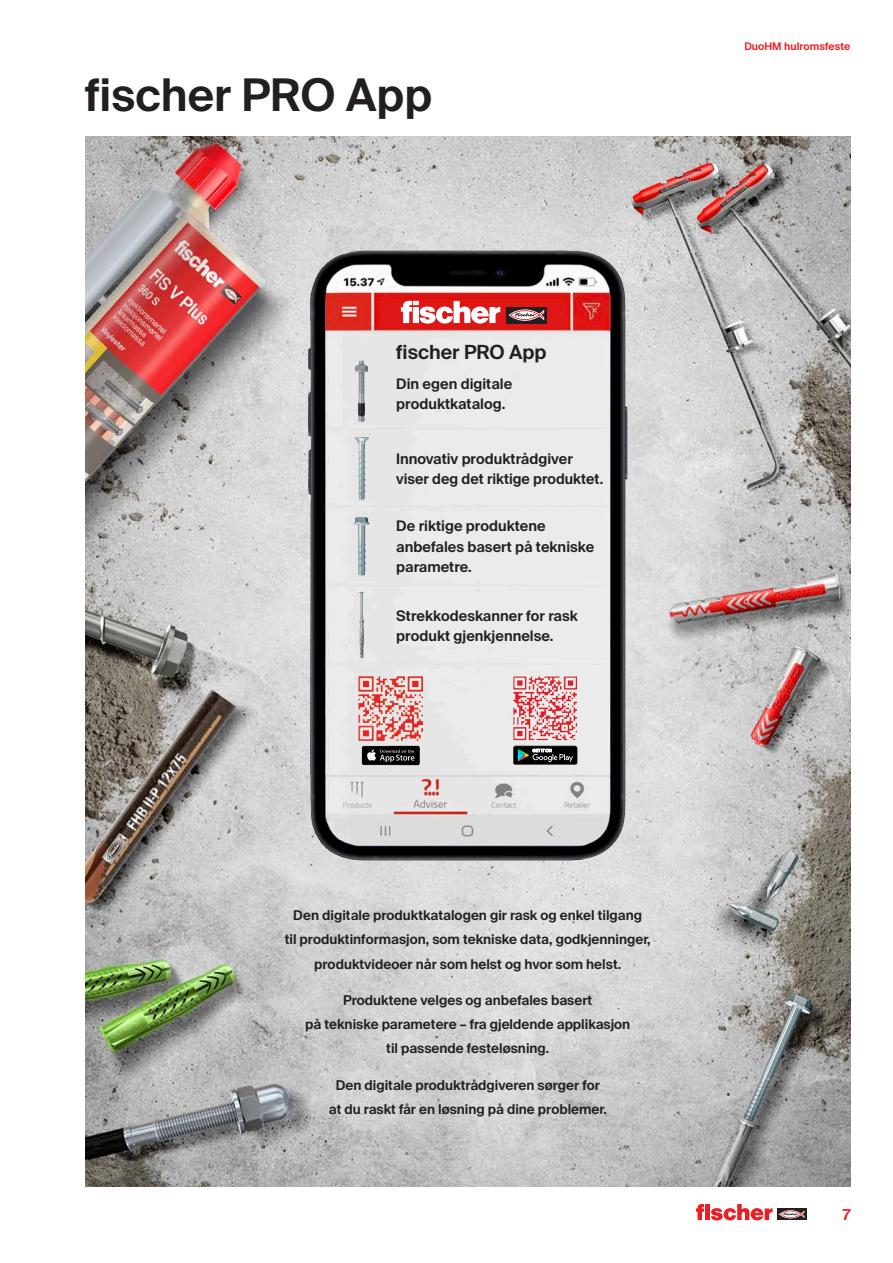
<style>
.page{position:relative;width:893px;height:1263px;background:#fff}
.page>*{position:absolute;margin:0;border:0;box-sizing:border-box;transform-origin:0 0}
.t1{font:600 45px "fischerstrong";color:#231f20}
.t2{font:600 19.5px "fischerstrong";color:#231f20}
.t3{font:600 15px "fischerstrong";color:#ee1d23}
.t4{font:600 14.55px/20.4px "fischerstrong";color:#231f20}
.t5{font:600 13.5px/24px "fischerstrong";color:#231f20;text-align:center}
.t6{font:600 10.5px "fischerstrong";letter-spacing:.005em;color:#ee1d23}
</style>
<div class="page">
<svg style="left:777px;top:1208px;width:29px;height:12px"></svg>
<svg style="left:779px;top:1210px;width:25px;height:8px"></svg>
<svg style="left:696px;top:1204px;width:77px;height:16px"></svg>
<img style="left:85px;top:136px;width:765px;height:1050px">
<img style="left:307px;top:250px;width:248px;height:610px">
<div style="left:506px;top:307px;width:41px;height:16px;background:#231f20"></div>
<svg style="left:509px;top:309px;width:35px;height:12px"></svg>
<svg style="left:401px;top:301px;width:99px;height:23px"></svg>
<img style="left:358px;top:676px;width:65px;height:65px">
<img style="left:513px;top:676px;width:64px;height:49px">
<svg style="left:513px;top:746px;width:64px;height:19px"></svg>
<div style="left:362px;top:746px;width:57px;height:19px;background:#000;border-radius:2px"></div>
<img style="left:389px;top:762px;width:30px;height:3px">
<svg style="left:367px;top:746px;width:53px;height:16px"></svg>
<img style="left:355px;top:361px;width:13px;height:62px">
<img style="left:354px;top:437px;width:15px;height:63px">
<img style="left:354px;top:516px;width:15px;height:60px">
<img style="left:359px;top:591px;width:6px;height:68px">
<p class="t1" style="left:85px;top:70px;width:348px">fischer PRO App</p>
<p class="t2" style="left:396px;top:340px;width:152px">fischer PRO App</p>
<p class="t4" style="left:396px;top:374px;width:118px">Din egen digitale produktkatalog.</p>
<p class="t4" style="left:396px;top:449px;width:209px">Innovativ produktrådgiver viser deg det riktige produktet.</p>
<p class="t4" style="left:396px;top:516px;width:200px">De riktige produktene anbefales basert på tekniske parametre.</p>
<p class="t4" style="left:396px;top:605px;width:183px">Strekkodeskanner for rask produkt gjenkjennelse.</p>
<p class="t6" style="left:744px;top:41px;width:108px">DuoHM hulromsfeste</p>
<p class="t5" style="left:285px;top:904px;width:368px">Den digitale produktkatalogen gir rask og enkel tilgang<br>til produktinformasjon, som tekniske data, godkjenninger, produktvideoer når som helst og hvor som helst.</p>
<p class="t5" style="left:305px;top:988px;width:327px">Produktene velges og anbefales basert<br>på tekniske parametere – fra gjeldende applikasjon til passende festeløsning.</p>
<p class="t5" style="left:329px;top:1073px;width:279px">Den digitale produktrådgiveren sørger for at du raskt får en løsning på dine problemer.</p>
<p class="t3" style="left:843px;top:1206px;width:9px">7</p>
</div>
